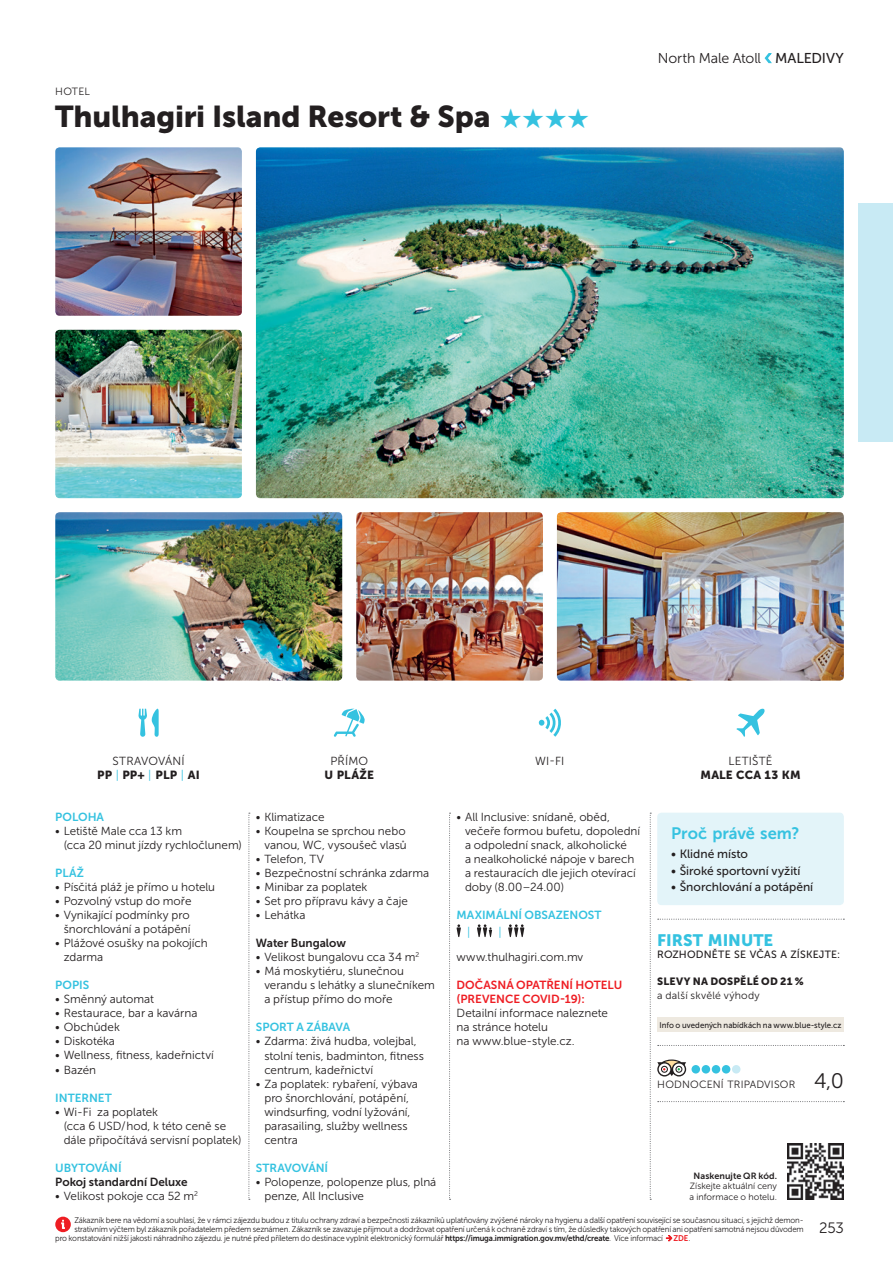
<style>
.page{position:relative;width:893px;height:1263px;background:#fff}
.page>*{position:absolute;margin:0;border:0;box-sizing:border-box;transform-origin:0 0}
.t1{font:30px "Museo Sans 900";letter-spacing:-.005em;color:#231f20}
.t2{font:16.5px "Museo Sans 700";letter-spacing:-.005em;color:#35c2e0}
.t3{font:16.5px "Museo Sans 900";color:#35c2e0}
.t4{font:15px "Museo Sans 300";color:#231f20}
.t5{font:14.25px "Museo Sans 300";letter-spacing:-.01em;color:#231f20}
.t6{font:12px "Museo Sans 500";color:#231f20}
.t7{font:11.7px/14.1px "Museo Sans 300";color:#231f20}
.t8{font:11.7px "Museo Sans 700";letter-spacing:-.005em;color:#35c2e0}
.t9{font:11.7px/14.1px "Museo Sans 700";letter-spacing:-.005em;color:#ee1d23}
.t10{font:11.7px "Museo Sans 700";color:#231f20}
.t11{font:11.7px "Museo Sans 900";letter-spacing:.01em;color:#231f20}
.t12{font:11.7px "Museo Sans 300";letter-spacing:.02em;color:#231f20}
.t13{font:11.7px "Museo Sans 300";color:#35c2e0}
.t14{font:10.5px "Museo Sans 300";letter-spacing:.02em;color:#231f20}
.t15{font:10.5px "Museo Sans 500";letter-spacing:.02em;color:#231f20}
.t16{font:10.5px "Museo Sans 900";letter-spacing:.02em;color:#231f20}
.t17{font:9px/10.5px "Museo Sans 300";letter-spacing:.005em;color:#231f20}
.t18{font:9px "Museo Sans 700";letter-spacing:.005em;color:#231f20}
.t19{font:8.25px "Museo Sans 300";letter-spacing:-.02em;color:#231f20;scale:.95 1}
.t20{font:8.25px "Museo Sans 500";letter-spacing:.005em;color:#231f20;scale:.95 1}
.t21{font:8.25px "Museo Sans 700";color:#ee1d23;scale:.95 1}
.s1{font-family:"Museo Sans 500"}
.s2{font-family:"Museo Sans 300";color:#35c2e0}
.s3{font-size:21px}
.s4{font-family:"Museo Sans 700"}
.s5{font-family:"Museo Sans 300";color:#231f20}
</style>
<div class="page">
<div style="left:858px;top:203px;width:35px;height:239px;background:#c8eaf4"></div>
<svg style="left:248px;top:813px;width:2px;height:387px"></svg>
<svg style="left:650px;top:813px;width:1px;height:387px"></svg>
<svg style="left:658px;top:919px;width:186px;height:1px"></svg>
<svg style="left:658px;top:1045px;width:186px;height:1px"></svg>
<svg style="left:658px;top:1101px;width:186px;height:1px"></svg>
<div style="left:657px;top:1017px;width:187px;height:14px;background:#eee9e0"></div>
<svg style="left:55px;top:1216px;width:16px;height:16px"></svg>
<svg style="left:666px;top:1235px;width:7px;height:7px"></svg>
<img style="left:788px;top:1144px;width:56px;height:56px">
<svg style="left:539px;top:709px;width:22px;height:28px"></svg>
<svg style="left:736px;top:708px;width:29px;height:29px"></svg>
<svg style="left:138px;top:708px;width:21px;height:29px"></svg>
<svg style="left:334px;top:709px;width:31px;height:28px"></svg>
<svg style="left:449px;top:813px;width:12px;height:387px"></svg>
<svg style="left:477px;top:924px;width:15px;height:13px"></svg>
<svg style="left:508px;top:924px;width:16px;height:13px"></svg>
<div style="left:657px;top:813px;width:187px;height:92px;background:#e3f4f9;border-radius:4px"></div>
<svg style="left:764px;top:53px;width:8px;height:11px"></svg>
<svg style="left:657px;top:1059px;width:29px;height:17px"></svg>
<div style="left:691px;top:1065px;width:9px;height:8px;background:#35c2e0;border-radius:50%"></div>
<div style="left:702px;top:1065px;width:8px;height:8px;background:#35c2e0;border-radius:50%"></div>
<div style="left:712px;top:1065px;width:8px;height:8px;background:#35c2e0;border-radius:50%"></div>
<div style="left:722px;top:1065px;width:8px;height:8px;background:#35c2e0;border-radius:50%"></div>
<div style="left:732px;top:1065px;width:8px;height:8px;background:#c8eaf4;border-radius:50%"></div>
<img style="left:256px;top:147px;width:588px;height:351px">
<img style="left:55px;top:512px;width:287px;height:169px">
<img style="left:557px;top:512px;width:287px;height:169px">
<img style="left:356px;top:512px;width:187px;height:169px">
<img style="left:55px;top:147px;width:187px;height:169px">
<img style="left:55px;top:330px;width:187px;height:168px">
<p class="t14" style="left:55px;top:86px;width:36px">HOTEL</p>
<h1 class="t1" style="left:55px;top:100px;width:437px">Thulhagiri Island Resort &amp; Spa</h1>
<p class="t5" style="left:658px;top:51px;width:188px">North Male Atoll <span class="s1">MALEDIVY</span></p>
<p class="t7" style="left:113px;top:754px;width:73px">STRAVOVÁNÍ</p>
<p class="t11" style="left:97px;top:768px;width:104px">PP <span class="s2">|</span> PP+ <span class="s2">|</span> PLP <span class="s2">|</span> AI</p>
<p class="t7" style="left:330px;top:754px;width:39px">PŘÍMO</p>
<p class="t11" style="left:324px;top:768px;width:51px">U PLÁŽE</p>
<p class="t7" style="left:535px;top:754px;width:31px">WI-FI</p>
<p class="t12" style="left:728px;top:754px;width:46px">LETIŠTĚ</p>
<p class="t11" style="left:700px;top:768px;width:102px">MALE CCA 13 KM</p>
<p class="t8" style="left:55px;top:810px;width:50px">POLOHA</p>
<p class="t7" style="left:64px;top:824px;width:180px;text-indent:-9px">• Letiště Male cca 13 km<br>(cca 20 minut jízdy rychločlunem)</p>
<p class="t8" style="left:55px;top:866px;width:30px">PLÁŽ</p>
<p class="t7" style="left:55px;top:880px;width:161px">• Písčitá pláž je přímo u hotelu</p>
<p class="t7" style="left:55px;top:894px;width:138px">• Pozvolný vstup do moře</p>
<p class="t7" style="left:55px;top:908px;width:137px;text-align:right">• Vynikající podmínky pro šnorchlování a potápění</p>
<p class="t7" style="left:64px;top:936px;width:146px;text-indent:-9px">• Plážové osušky na pokojích zdarma</p>
<p class="t8" style="left:55px;top:979px;width:35px">POPIS</p>
<p class="t7" style="left:55px;top:992px;width:100px">• Směnný automat</p>
<p class="t7" style="left:55px;top:1006px;width:144px">• Restaurace, bar a kavárna</p>
<p class="t7" style="left:55px;top:1020px;width:66px">• Obchůdek</p>
<p class="t7" style="left:55px;top:1034px;width:61px">• Diskotéka</p>
<p class="t7" style="left:55px;top:1048px;width:160px">• Wellness, fitness, kadeřnictví</p>
<p class="t7" style="left:55px;top:1062px;width:42px">• Bazén</p>
<p class="t8" style="left:55px;top:1091px;width:58px">INTERNET</p>
<p class="t7" style="left:64px;top:1104px;width:179px;text-indent:-9px">• Wi-Fi za poplatek<br>(cca 6 USD/ hod, k této ceně se dále připočítává servisní poplatek)</p>
<p class="t8" style="left:55px;top:1161px;width:68px">UBYTOVÁNÍ</p>
<p class="t10" style="left:55px;top:1175px;width:134px">Pokoj standardní Deluxe</p>
<p class="t7" style="left:55px;top:1189px;width:144px">• Velikost pokoje cca 52 m<sup>2</sup></p>
<p class="t7" style="left:256px;top:810px;width:70px">• Klimatizace</p>
<p class="t7" style="left:256px;top:824px;width:152px;text-align:right">• Koupelna se sprchou nebo vanou, WC, vysoušeč vlasů</p>
<p class="t7" style="left:256px;top:852px;width:70px">• Telefon, TV</p>
<p class="t7" style="left:256px;top:866px;width:175px">• Bezpečnostní schránka zdarma</p>
<p class="t7" style="left:256px;top:880px;width:113px">• Minibar za poplatek</p>
<p class="t7" style="left:256px;top:894px;width:153px">• Set pro přípravu kávy a čaje</p>
<p class="t7" style="left:256px;top:908px;width:51px">• Lehátka</p>
<p class="t10" style="left:256px;top:937px;width:92px">Water Bungalow</p>
<p class="t7" style="left:256px;top:950px;width:165px">• Velikost bungalovu cca 34 m<sup>2</sup></p>
<p class="t7" style="left:264px;top:964px;width:172px;text-indent:-9px">• Má moskytiéru, slunečnou verandu s lehátky a slunečníkem a přístup přímo do moře</p>
<p class="t8" style="left:256px;top:1021px;width:96px">SPORT A ZÁBAVA</p>
<p class="t7" style="left:264px;top:1034px;width:161px;text-indent:-9px">• Zdarma: živá hudba, volejbal, stolní tenis, badminton, fitness centrum, kadeřnictví</p>
<p class="t7" style="left:264px;top:1076px;width:155px;text-indent:-9px">• Za poplatek: rybaření, výbava pro šnorchlování, potápění, windsurfing, vodní lyžování, parasailing, služby wellness centra</p>
<p class="t8" style="left:256px;top:1161px;width:74px">STRAVOVÁNÍ</p>
<p class="t7" style="left:264px;top:1175px;width:173px;text-indent:-9px">• Polopenze, polopenze plus, plná penze, All Inclusive</p>
<p class="t7" style="left:465px;top:810px;width:177px;text-indent:-9px">• All Inclusive: snídaně, oběd, večeře formou bufetu, dopolední a odpolední snack, alkoholické<br>a nealkoholické nápoje v barech a restauracích dle jejich otevírací doby (8.00–24.00)</p>
<p class="t8" style="left:457px;top:908px;width:147px">MAXIMÁLNÍ OBSAZENOST</p>
<p class="t13" style="left:467px;top:925px;width:5px">|</p>
<p class="t13" style="left:498px;top:925px;width:5px">|</p>
<p class="t7" style="left:457px;top:950px;width:128px">www.thulhagiri.com.mv</p>
<p class="t9" style="left:457px;top:978px;width:167px">DOČASNÁ OPATŘENÍ HOTELU (PREVENCE COVID-19):</p>
<p class="t7" style="left:457px;top:1006px;width:153px">Detailní informace naleznete na stránce hotelu<br>na www.blue-style.cz.</p>
<h2 class="t2" style="left:671px;top:824px;width:130px">Proč právě sem?</h2>
<p class="t6" style="left:671px;top:847px;width:78px">• Klidné místo</p>
<p class="t6" style="left:671px;top:864px;width:131px">• Široké sportovní vyžití</p>
<p class="t6" style="left:671px;top:880px;width:143px">• Šnorchlování a potápění</p>
<h2 class="t3" style="left:657px;top:930px;width:117px">FIRST MINUTE</h2>
<p class="t15" style="left:657px;top:949px;width:185px">ROZHODNĚTE SE VČAS A ZÍSKEJTE:</p>
<p class="t16" style="left:657px;top:975px;width:148px">SLEVY NA DOSPĚLÉ OD 21 %</p>
<p class="t14" style="left:657px;top:989px;width:104px">a další skvělé výhody</p>
<p class="t20" style="left:659px;top:1020px;width:193px">Info o uvedených nabídkách na www.blue-style.cz</p>
<p class="t14" style="left:657px;top:1078px;width:188px">HODNOCENÍ TRIPADVISOR <span class="s3">4,0</span></p>
<p class="t18" style="left:694px;top:1171px;width:85px">Naskenujte QR kód.</p>
<p class="t17" style="left:689px;top:1181px;width:89px">Získejte aktuální ceny a informace o hotelu.</p>
<p class="t19" style="left:74px;top:1216px;width:769px">Zákazník bere na vědomí a souhlasí, že v rámci zájezdu budou z titulu ochrany zdraví a bezpečnosti zákazníků uplatňovány zvýšené nároky na hygienu a další opatření související se současnou situací, s jejichž demon-</p>
<p class="t19" style="left:74px;top:1225px;width:769px">strativním výčtem byl zákazník pořadatelem předem seznámen. Zákazník se zavazuje přijmout a dodržovat opatření určená k ochraně zdraví s tím, že důsledky takových opatření ani opatření samotná nejsou důvodem</p>
<p class="t19" style="left:55px;top:1234px;width:641px">pro konstatování nižší jakosti náhradního zájezdu. je nutné před příletem do destinace vyplnit elektronický formulář <span class="s4">https://imuga.immigration.gov.mv/ethd/create</span>. Více informací</p>
<p class="t21" style="left:674px;top:1234px;width:19px">ZDE<span class="s5">.</span></p>
<p class="t4" style="left:819px;top:1220px;width:26px">253</p>
</div>
